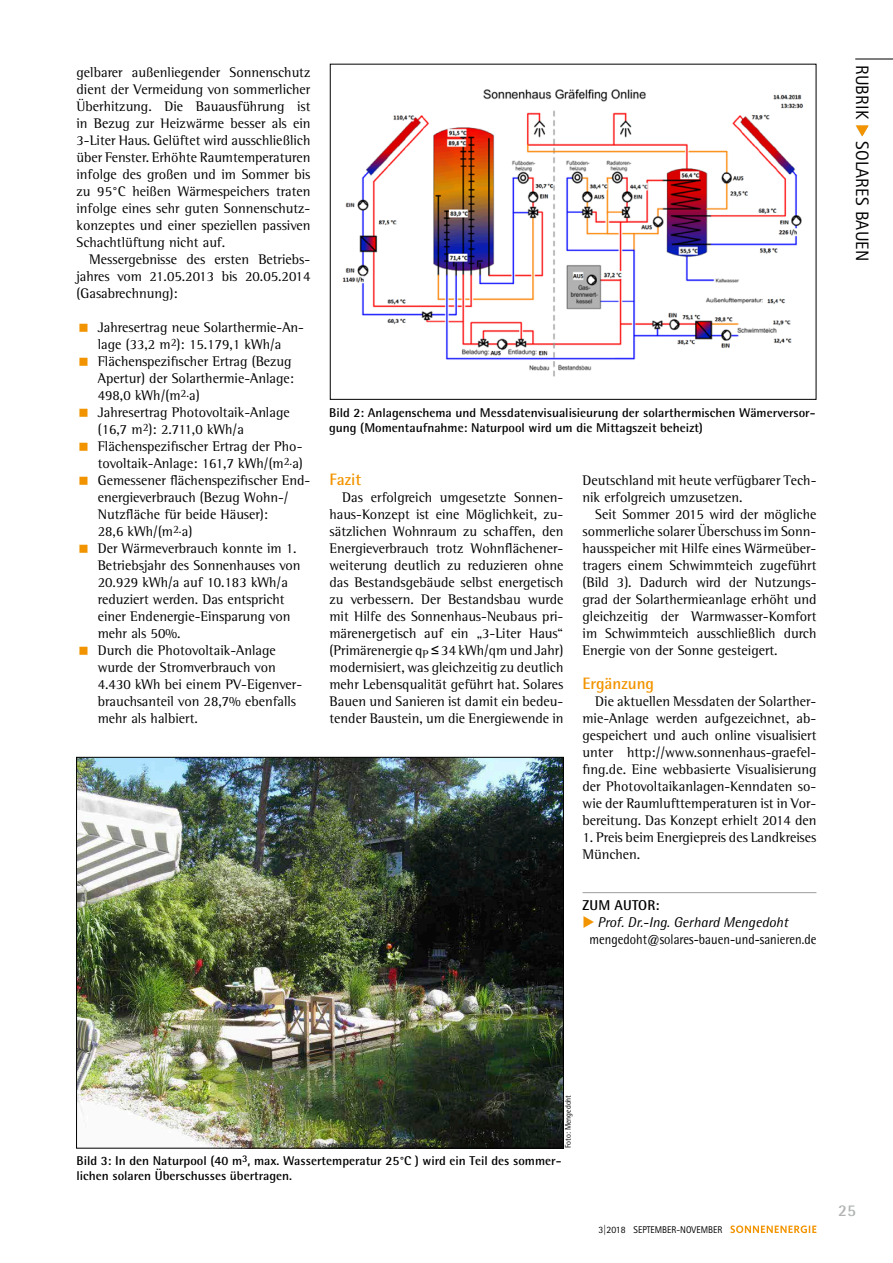
<style>
.page{position:relative;width:893px;height:1263px;background:#fff}
.page>*{position:absolute;margin:0;border:0;box-sizing:border-box;transform-origin:0 0}
.t1{font:18px "Rotis Sans Serif Std";letter-spacing:.01em;color:#000}
.t2{font:700 16.5px "Rotis Semi Sans Std";color:#f29400}
.t3{font:700 16.5px "Rotis Semi Sans Std";color:#b1b3b4}
.t4{font:14.25px/17px "Rotis Semi Serif Std";color:#000;text-align:justify}
.t5{font:14.25px/17px "Rotis Semi Sans Std";color:#000;scale:.89 1}
.t6{font:700 14.25px "Rotis Semi Sans Std";letter-spacing:.01em;color:#000}
.t7{font:700 12.75px/15px "Rotis Semi Sans Std";color:#000}
.t8{font:9.75px "Rotis Sans Serif Std";color:#000}
.t9{font:8.25px "Rotis Semi Sans Std";color:#000;scale:.94 1}
.s1{font-family:"Arial"}
.s2{color:#f29400}
.s3{font-style:italic}
.s4{color:#0076bd}
</style>
<div class="page">
<svg style="left:730px;top:1225px;width:86px;height:8px"></svg>
<hr style="left:855px;top:59px;width:38px;height:1px;background:#000">
<svg style="left:856px;top:125px;width:13px;height:12px"></svg>
<hr style="left:583px;top:892px;width:233px;height:1px;background:#9c9d9f">
<img style="left:342px;top:89px;width:462px;height:288px">
<img style="left:78px;top:759px;width:484px;height:387px">
<p class="t4" style="left:77px;top:63px;width:235px">gelbarer außenliegender Sonnenschutz dient der Vermeidung von sommerlicher Überhitzung. Die Bauausführung ist in Bezug zur Heizwärme besser als ein 3-Liter Haus. Gelüftet wird ausschließlich über Fenster. Erhöhte Raumtemperaturen infolge des großen und im Sommer bis zu 95°C heißen Wärmespeichers traten infolge eines sehr guten Sonnenschutz&shy;konzeptes und einer speziellen passiven Schachtlüftung nicht auf.</p>
<p class="t4" style="left:77px;top:250px;width:235px;text-indent:13px">Messergebnisse des ersten Betriebs&shy;jahres vom 21.05.2013 bis 20.05.2014 (Gasabrechnung):</p>
<p class="t4" style="left:98px;top:318px;width:214px;text-align:left">Jahresertrag neue Solarthermie-An&shy;lage (33,2 m<sup>2</sup>): 15.179,1 kWh/a<br>Flächenspezifischer Ertrag (Bezug<br>Apertur) der Solarthermie-Anlage:<br>498,0 kWh/(m<sup>2.</sup>a)<br>Jahresertrag Photovoltaik-Anlage (16,7 m<sup>2</sup>): 2.711,0 kWh/a<br>Flächenspezifischer Ertrag der Pho&shy;tovoltaik-Anlage: 161,7 kWh/(m<sup>2.</sup>a)<br>Gemessener flächenspezifischer End&shy;energieverbrauch (Bezug Wohn-/<br>Nutzfläche für beide Häuser):<br>28,6 kWh/(m<sup>2.</sup>a)<br>Der Wärmeverbrauch konnte im 1.<br>Betriebsjahr des Sonnenhauses von<br>20.929 kWh/a auf 10.183 kWh/a reduziert werden. Das entspricht einer Endenergie-Einsparung von mehr als 50%.<br>Durch die Photovoltaik-Anlage wurde der Stromverbrauch von<br>4.430 kWh bei einem PV-Eigenver&shy;brauchsanteil von 28,7% ebenfalls mehr als halbiert.</p>
<p class="t7" style="left:329px;top:405px;width:488px">Bild 2: Anlagenschema und Messdatenvisualisieurung der solarthermischen Wämerversor&shy;gung (Momentaufnahme: Naturpool wird um die Mittagszeit beheizt)</p>
<p class="t2" style="left:330px;top:469px;width:33px">Fazit</p>
<p class="t4" style="left:330px;top:488px;width:235px;text-indent:13px">Das erfolgreich umgesetzte Sonnen&shy;haus-Konzept ist eine Möglichkeit, zu&shy;sätzlichen Wohnraum zu schaffen, den Energieverbrauch trotz Wohnflächener&shy;weiterung deutlich zu reduzieren ohne das Bestandsgebäude selbst energetisch zu verbessern. Der Bestandsbau wurde mit Hilfe des Sonnenhaus-Neubaus pri&shy;märenergetisch auf ein „3-Liter Haus“ (Primärenergie q<sub>P</sub> <span class="s1">≤</span> 34 kWh/qm und Jahr) modernisiert, was gleichzeitig zu deutlich mehr Lebensqualität geführt hat. Solares Bauen und Sanieren ist damit ein bedeu&shy;tender Baustein, um die Energiewende in</p>
<p class="t4" style="left:583px;top:471px;width:235px">Deutschland mit heute verfügbarer Tech&shy;nik erfolgreich umzusetzen.</p>
<p class="t4" style="left:583px;top:505px;width:235px;text-indent:13px">Seit Sommer 2015 wird der mögliche sommerliche solarer Überschuss im Sonn&shy;hausspeicher mit Hilfe eines Wärmeüber&shy;tragers einem Schwimmteich zugeführt (Bild 3). Dadurch wird der Nutzungs&shy;grad der Solarthermieanlage erhöht und gleichzeitig der Warmwasser-Komfort im Schwimmteich ausschließlich durch Energie von der Sonne gesteigert.</p>
<p class="t2" style="left:583px;top:673px;width:73px">Ergänzung</p>
<p class="t4" style="left:583px;top:693px;width:235px;text-indent:13px">Die aktuellen Messdaten der Solarther&shy;mie-Anlage werden aufgezeichnet, ab&shy;gespeichert und auch online visualisiert unter http://www.sonnenhaus-graefel&shy;fing.de. Eine webbasierte Visualisierung der Photovoltaikanlagen-Kenndaten so&shy;wie der Raumlufttemperaturen ist in Vor&shy;bereitung. Das Konzept erhielt 2014 den</p>
<p class="t4" style="left:583px;top:829px;width:235px">1. Preis beim Energiepreis des Landkreises<br>München.</p>
<p class="t6" style="left:583px;top:896px;width:78px">ZUM AUTOR:</p>
<p class="t5" style="left:590px;top:914px;width:256px;text-indent:-7px"><span class="s2">◆</span> <span class="s3">Prof. Dr.-Ing. Gerhard Mengedoht </span>mengedoht@solares-bauen-und-sanieren.de</p>
<p class="t1" style="left:873px;top:65px;width:198px;rotate:90deg">RUBRIK <span class="s4">◆</span> SOLARES BAUEN</p>
<p class="t9" style="left:563px;top:1148px;width:58px;rotate:-90deg">Foto: Mengedoht</p>
<p class="t7" style="left:77px;top:1153px;width:487px">Bild 3: In den Naturpool (40 m<sup>3</sup>, max. Wassertemperatur 25°C ) wird ein Teil des sommer&shy;lichen solaren Überschusses übertragen.</p>
<p class="t8" style="left:598px;top:1223px;width:125px">3|2018 SEPTEMBER-NOVEMBER</p>
<p class="t3" style="left:838px;top:1200px;width:19px">25</p>
</div>
